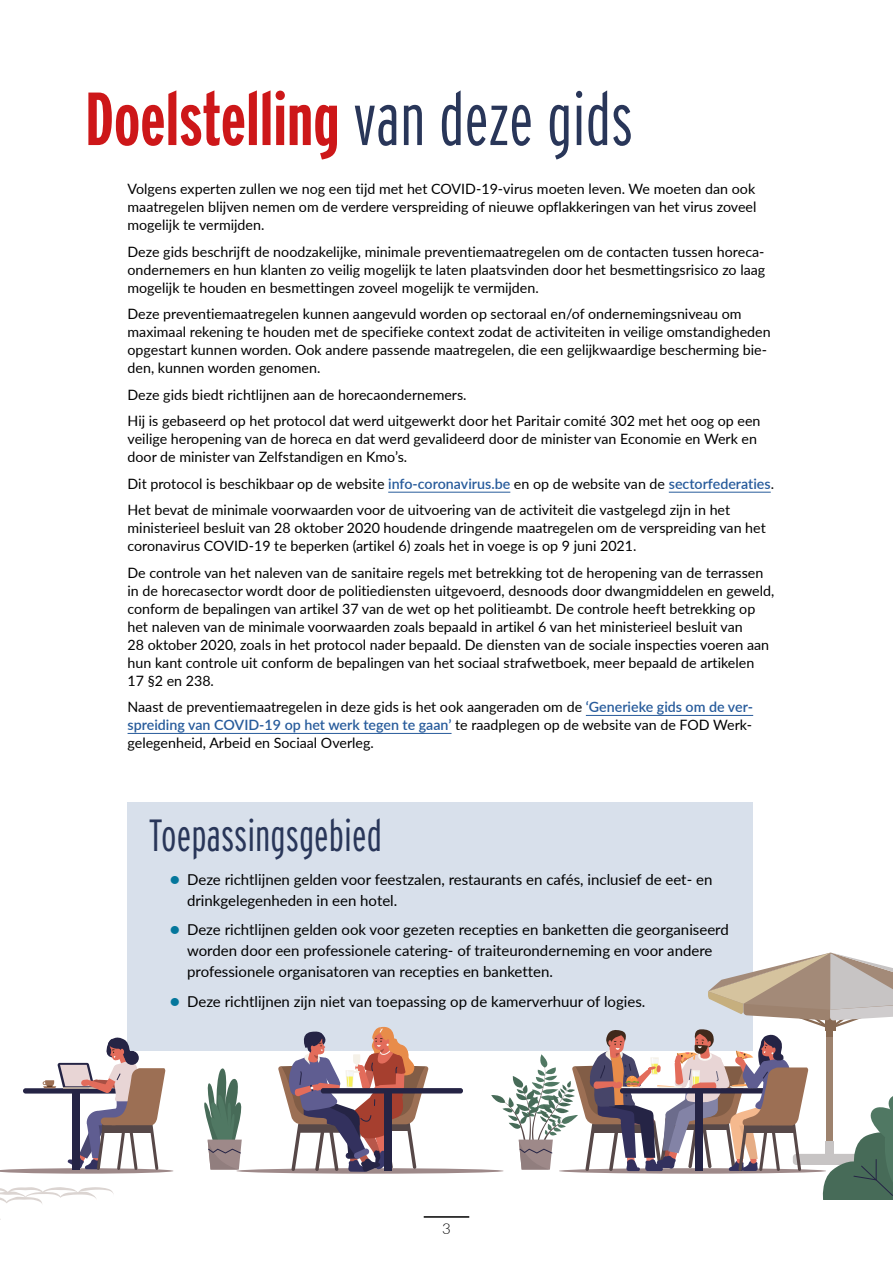
<style>
.page{position:relative;width:893px;height:1263px;background:#fff}
.page>*{position:absolute;margin:0;border:0;box-sizing:border-box;transform-origin:0 0}
.t1{font:700 75px "Interstate Compressed";color:#cd1719}
.t2{font:300 45px "Interstate Compressed";color:#293659}
.t3{font:15px/21px "Lato";color:#000}
.t4{font:300 15px "Lato";color:#000}
.t5{font:14.25px/18px "Lato";color:#000}
.s1{font-weight:300;color:#293659}
.s2{font-weight:600;color:#275b9b}
.s3{font-weight:900;font-size:16.5px;color:#04779c}
</style>
<div class="page">
<hr style="left:424px;top:1216px;width:45px;height:2px;background:#000">
<hr style="left:388px;top:492px;width:122px;height:1px;background:#275b9b">
<hr style="left:669px;top:492px;width:102px;height:1px;background:#275b9b">
<hr style="left:586px;top:715px;width:167px;height:1px;background:#275b9b">
<hr style="left:128px;top:733px;width:324px;height:1px;background:#275b9b">
<div style="left:128px;top:802px;width:625px;height:248px;background:#d8e0eb"></div>
<svg style="left:0;top:1187px;width:114px;height:17px"></svg>
<svg style="left:236px;top:1168px;width:268px;height:6px"></svg>
<div style="left:321px;top:1088px;width:142px;height:5px;background:#252445;border-radius:2px"></div>
<svg style="left:0;top:1027px;width:173px;height:147px"></svg>
<div style="left:101px;top:1117px;width:18px;height:8px;background:#9c6f54;border-radius:4px"></div>
<svg style="left:278px;top:1026px;width:151px;height:146px"></svg>
<svg style="left:204px;top:1068px;width:38px;height:101px"></svg>
<svg style="left:491px;top:952px;width:402px;height:248px"></svg>
<h1 class="t1" style="left:85px;top:77px;width:549px">Doelstelling <span class="s1">van deze gids</span></h1>
<p class="t5" style="left:128px;top:180px;width:630px;text-align:justify">Volgens experten zullen we nog een tijd met het COVID-19-virus moeten leven. We moeten dan ook maatregelen blijven nemen om de verdere verspreiding of nieuwe opflakkeringen van het virus zoveel mogelijk te vermijden.</p>
<p class="t5" style="left:128px;top:242px;width:639px;text-align:justify">Deze gids beschrijft de noodzakelijke, minimale preventiemaatregelen om de contacten tussen horeca&shy;ondernemers en hun klanten zo veilig mogelijk te laten plaatsvinden door het besmettingsrisico zo laag mogelijk te houden en besmettingen zoveel mogelijk te vermijden.</p>
<p class="t5" style="left:128px;top:305px;width:645px">Deze preventiemaatregelen kunnen aangevuld worden op sectoraal en/of ondernemingsniveau om maximaal rekening te houden met de specifieke context zodat de activiteiten in veilige omstandigheden opgestart kunnen worden. Ook andere passende maatregelen, die een gelijkwaardige bescherming bie&shy;den, kunnen worden genomen.</p>
<p class="t5" style="left:128px;top:381px;width:634px;line-height:26.5px">Deze gids biedt richtlijnen aan de horecaondernemers.<br>Hij is gebaseerd op het protocol dat werd uitgewerkt door het Paritair comité 302 met het oog op een</p>
<p class="t5" style="left:128px;top:430px;width:631px">veilige heropening van de horeca en dat werd gevalideerd door de minister van Economie en Werk en door de minister van Zelfstandigen en Kmo’s.</p>
<p class="t5" style="left:128px;top:470px;width:648px;line-height:26.5px">Dit protocol is beschikbaar op de website <span class="s2">info-coronavirus.be</span> en op de website van de <span class="s2">sectorfederaties</span>.<br>Het bevat de minimale voorwaarden voor de uitvoering van de activiteit die vastgelegd zijn in het</p>
<p class="t5" style="left:128px;top:519px;width:640px">ministerieel besluit van 28 oktober 2020 houdende dringende maatregelen om de verspreiding van het coronavirus COVID-19 te beperken (artikel 6) zoals het in voege is op 9 juni 2021.</p>
<p class="t5" style="left:128px;top:563px;width:648px">De controle van het naleven van de sanitaire regels met betrekking tot de heropening van de terrassen in de horecasector wordt door de politiediensten uitgevoerd, desnoods door dwangmiddelen en geweld, conform de bepalingen van artikel 37 van de wet op het politieambt. De controle heeft betrekking op het naleven van de minimale voorwaarden zoals bepaald in artikel 6 van het ministerieel besluit van<br>28 oktober 2020, zoals in het protocol nader bepaald. De diensten van de sociale inspecties voeren aan hun kant controle uit conform de bepalingen van het sociaal strafwetboek, meer bepaald de artikelen 17 §2 en 238.</p>
<p class="t5" style="left:128px;top:698px;width:627px">Naast de preventiemaatregelen in deze gids is het ook aangeraden om de <span class="s2">‘Generieke gids om de ver&shy;spreiding van COVID-19 op het werk tegen te gaan’</span> te raadplegen op de website van de FOD Werk&shy;gelegenheid, Arbeid en Sociaal Overleg.</p>
<h2 class="t2" style="left:149px;top:810px;width:235px">Toepassingsgebied</h2>
<p class="t3" style="left:187px;top:868px;width:527px;text-indent:-17px"><span class="s3">•</span> Deze richtlijnen gelden voor feestzalen, restaurants en cafés, inclusief de eet- en drinkgelegenheden in een hotel.</p>
<p class="t3" style="left:187px;top:918px;width:543px;text-indent:-17px"><span class="s3">•</span> Deze richtlijnen gelden ook voor gezeten recepties en banketten die georganiseerd worden door een professionele catering- of traiteuronderneming en voor andere professionele organisatoren van recepties en banketten.</p>
<p class="t3" style="left:170px;top:990px;width:477px"><span class="s3">•</span> Deze richtlijnen zijn niet van toepassing op de kamerverhuur of logies.</p>
<p class="t4" style="left:442px;top:1218px;width:10px">3</p>
</div>
